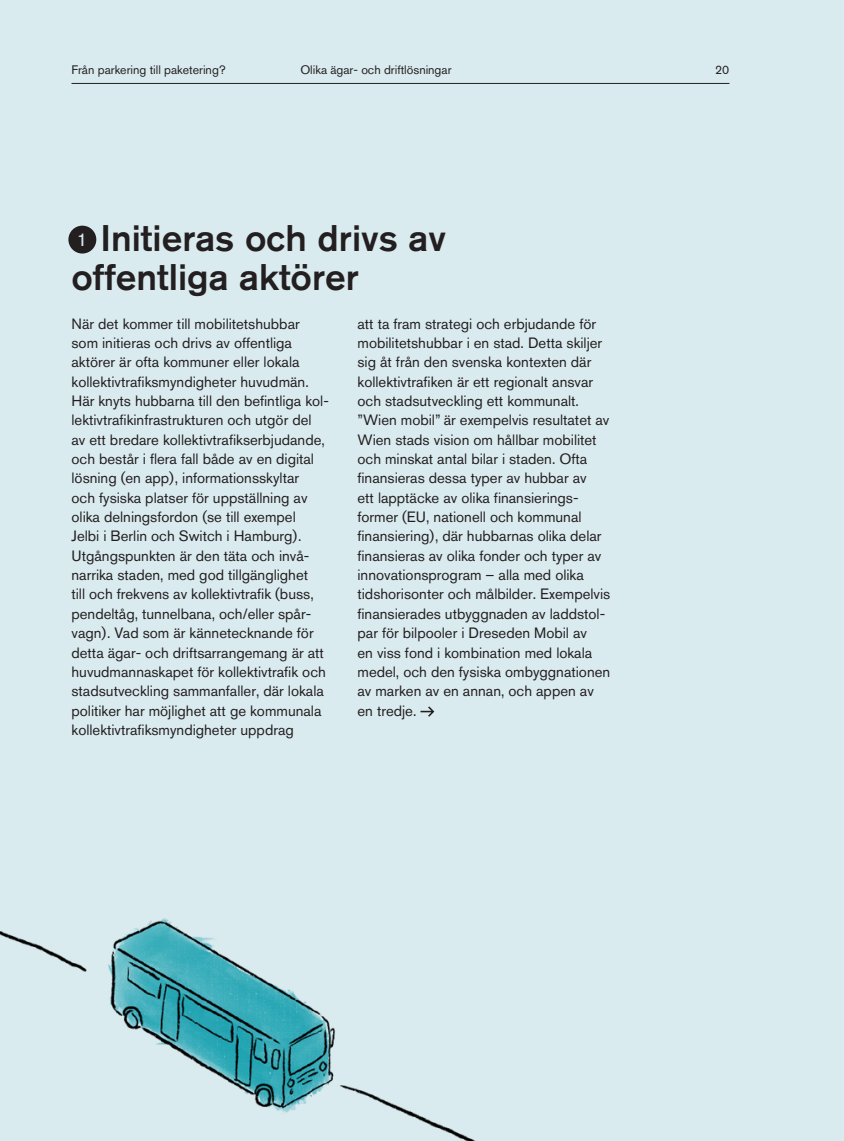
<style>
.page{position:relative;width:844px;height:1141px;background:#fff}
.page>*{position:absolute;margin:0;border:0;box-sizing:border-box;transform-origin:0 0}
.t1{font:500 36.75px/38.7px "Akzidenz Grotesk BQ";color:#231f20}
.t2{font:14.88px/19.2px "Akzidenz Grotesk BQ";color:#231f20}
.t3{font:12.25px "Akzidenz Grotesk BQ";color:#231f20}
.s1{font-weight:400;font-size:18.55px;color:#daebf0}
</style>
<div class="page">
<div style="left:0;top:0;width:843px;height:1141px;background:#daebf0"></div>
<div style="left:68px;top:226px;width:28px;height:28px;background:#231f20;border-radius:50%"></div>
<img style="left:0;top:706px;width:475px;height:435px">
<hr style="left:71px;top:83px;width:658px;height:1px;background:#231f20">
<p class="t3" style="left:71px;top:63px;width:156px">Från parkering till paketering?</p>
<p class="t3" style="left:300px;top:63px;width:153px">Olika ägar- och driftlösningar</p>
<p class="t3" style="left:715px;top:63px;width:16px">20</p>
<h1 class="t1" style="left:71px;top:218px;width:376px"><span class="s1">1</span> Initieras och drivs av offentliga aktörer</h1>
<p class="t2" style="left:71px;top:314px;width:259px">När det kommer till mobilitetshubbar som initieras och drivs av offentliga aktörer är ofta kommuner eller lokala kollektivtrafiksmyndigheter huvudmän.<br>Här knyts hubbarna till den befintliga kol&shy;lektivtrafikinfrastrukturen och utgör del av ett bredare kollektivtrafikserbjudande, och består i flera fall både av en digital lösning (en app), informationsskyltar<br>och fysiska platser för uppställning av olika delningsfordon (se till exempel<br>Jelbi i Berlin och Switch i Hamburg).<br>Utgångspunkten är den täta och invå&shy;narrika staden, med god tillgänglighet<br>till och frekvens av kollektivtrafik (buss, pendeltåg, tunnelbana, och/eller spår&shy;vagn). Vad som är kännetecknande för detta ägar- och driftsarrangemang är att huvudmannaskapet för kollektivtrafik och stadsutveckling sammanfaller, där lokala politiker har möjlighet att ge kommunala kollektivtrafiksmyndigheter uppdrag</p>
<p class="t2" style="left:357px;top:314px;width:254px">att ta fram strategi och erbjudande för mobilitetshubbar i en stad. Detta skiljer sig åt från den svenska kontexten där kollektivtrafiken är ett regionalt ansvar och stadsutveckling ett kommunalt. ”Wien mobil” är exempelvis resultatet av Wien stads vision om hållbar mobilitet och minskat antal bilar i staden. Ofta finansieras dessa typer av hubbar av<br>ett lapptäcke av olika finansierings&shy;former (EU, nationell och kommunal finansiering), där hubbarnas olika delar finansieras av olika fonder och typer av innovationsprogram – alla med olika tidshorisonter och målbilder. Exempelvis finansierades utbyggnaden av laddstol&shy;par för bilpooler i Dreseden Mobil av<br>en viss fond i kombination med lokala medel, och den fysiska ombyggnationen av marken av en annan, och appen av en tredje.</p>
</div>
